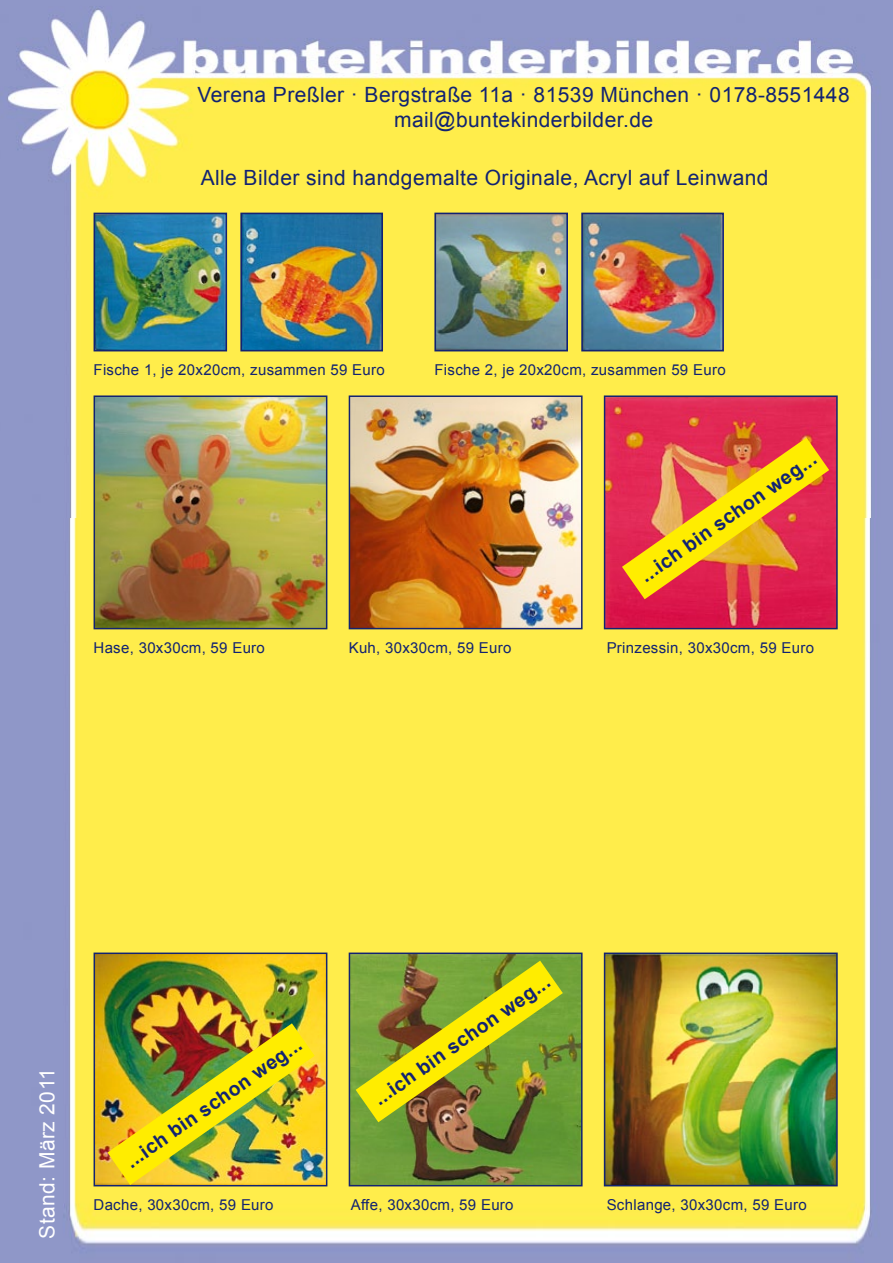
<style>
.page{position:relative;width:893px;height:1263px;background:#fff}
.page>*{position:absolute;margin:0;border:0;box-sizing:border-box;transform-origin:0 0}
.t1{font:21px/25.2px "Arial";letter-spacing:.02em;color:#122372;text-align:center}
.t2{font:21px "Arial";letter-spacing:.02em;color:#fff}
.t3{font:700 19.5px "Arial";color:#122372}
.t4{font:15px "Arial";letter-spacing:.02em;color:#122372}
</style>
<div class="page">
<img style="left:0;top:0;width:893px;height:518px">
<img style="left:0;top:518px;width:893px;height:745px">
<img style="left:97px;top:216px;width:127px;height:132px">
<div style="left:94px;top:213px;width:133px;height:138px;border:2px solid #122372"></div>
<img style="left:243px;top:216px;width:137px;height:132px">
<div style="left:240px;top:213px;width:143px;height:138px;border:2px solid #122372"></div>
<img style="left:437px;top:216px;width:128px;height:132px">
<div style="left:434px;top:213px;width:134px;height:138px;border:2px solid #122372"></div>
<img style="left:584px;top:216px;width:137px;height:132px">
<div style="left:581px;top:213px;width:143px;height:138px;border:2px solid #122372"></div>
<img style="left:97px;top:398px;width:227px;height:228px">
<div style="left:94px;top:395px;width:233px;height:234px;border:2px solid #122372"></div>
<img style="left:352px;top:398px;width:228px;height:228px">
<div style="left:349px;top:395px;width:234px;height:234px;border:2px solid #122372"></div>
<img style="left:607px;top:398px;width:228px;height:228px">
<div style="left:604px;top:395px;width:234px;height:234px;border:2px solid #122372"></div>
<svg style="left:622px;top:438px;width:207px;height:161px"></svg>
<img style="left:352px;top:955px;width:228px;height:228px">
<div style="left:349px;top:952px;width:234px;height:234px;border:2px solid #122372"></div>
<img style="left:97px;top:955px;width:227px;height:228px">
<div style="left:94px;top:952px;width:233px;height:234px;border:2px solid #122372"></div>
<img style="left:607px;top:955px;width:228px;height:228px">
<div style="left:604px;top:952px;width:234px;height:234px;border:2px solid #122372"></div>
<img style="left:107px;top:1023px;width:208px;height:162px">
<img style="left:356px;top:961px;width:207px;height:161px">
<h1 class="t1" style="left:198px;top:82px;width:654px">Verena Preßler · Bergstraße 11a · 81539 München · 0178-8551448 mail@buntekinderbilder.de</h1>
<h1 class="t1" style="left:201px;top:166px;width:569px">Alle Bilder sind handgemalte Originale, Acryl auf Leinwand</h1>
<p class="t4" style="left:94px;top:359px;width:293px">Fische 1, je 20x20cm, zusammen 59 Euro</p>
<p class="t4" style="left:434px;top:359px;width:293px">Fische 2, je 20x20cm, zusammen 59 Euro</p>
<h2 class="t3" style="left:635px;top:567px;width:212px;rotate:-35deg">...ich bin schon weg...</h2>
<p class="t4" style="left:94px;top:638px;width:173px">Hase, 30x30cm, 59 Euro</p>
<p class="t4" style="left:349px;top:638px;width:164px">Kuh, 30x30cm, 59 Euro</p>
<p class="t4" style="left:607px;top:638px;width:209px">Prinzessin, 30x30cm, 59 Euro</p>
<h1 class="t2" style="left:33px;top:1239px;width:172px;rotate:-90deg">Stand: März 2011</h1>
<h2 class="t3" style="left:120px;top:1152px;width:212px;rotate:-35deg">...ich bin schon weg...</h2>
<h2 class="t3" style="left:368px;top:1090px;width:212px;rotate:-35deg">...ich bin schon weg...</h2>
<p class="t4" style="left:94px;top:1195px;width:182px">Dache, 30x30cm, 59 Euro</p>
<p class="t4" style="left:351px;top:1195px;width:164px">Affe, 30x30cm, 59 Euro</p>
<p class="t4" style="left:607px;top:1195px;width:202px">Schlange, 30x30cm, 59 Euro</p>
</div>
